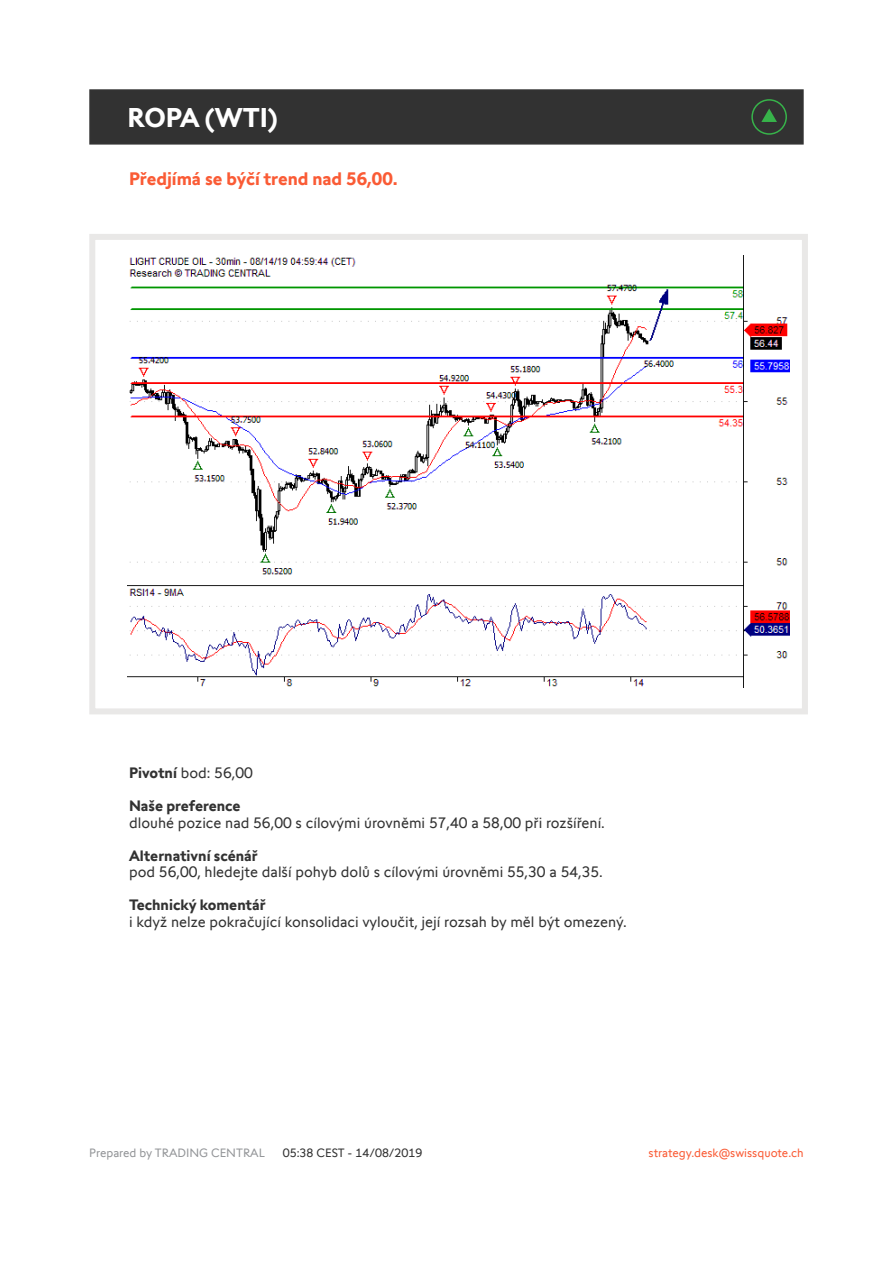
<style>
.page{position:relative;width:893px;height:1263px;background:#fff}
.page>*{position:absolute;margin:0;border:0;box-sizing:border-box;transform-origin:0 0}
.t1{font:700 27px "Swissquote CT";color:#fff}
.t2{font:700 18px "Swissquote CT";color:#fa5b35}
.t3{font:15px "Swissquote CT";color:#323232}
.t4{font:700 15px "Swissquote CT";color:#323232}
.t5{font:12px "Swissquote CT";color:#fa5b35}
.t6{font:12px "Swissquote CT";color:#939598}
.t7{font:12px "Swissquote CT";color:#323232}
.s1{font-weight:700}
</style>
<div class="page">
<div style="left:89px;top:234px;width:719px;height:480px;border:6px solid #e9e8e7"></div>
<div style="left:89px;top:89px;width:715px;height:56px;background:#323232;border:2px solid #323232"></div>
<img style="left:128px;top:255px;width:661px;height:432px">
<svg style="left:751px;top:99px;width:36px;height:36px"></svg>
<h1 class="t1" style="left:128px;top:101px;width:152px">ROPA (WTI)</h1>
<p class="t2" style="left:129px;top:168px;width:270px">Předjímá se býčí trend nad 56,00.</p>
<p class="t3" style="left:129px;top:764px;width:125px"><span class="s1">Pivotní</span> bod: 56,00</p>
<p class="t4" style="left:129px;top:797px;width:113px">Naše preference</p>
<p class="t3" style="left:129px;top:814px;width:477px">dlouhé pozice nad 56,00 s cílovými úrovněmi 57,40 a 58,00 při rozšíření.</p>
<p class="t4" style="left:129px;top:846px;width:130px">Alternativní scénář</p>
<p class="t3" style="left:129px;top:863px;width:475px">pod 56,00, hledejte další pohyb dolů s cílovými úrovněmi 55,30 a 54,35.</p>
<p class="t4" style="left:129px;top:896px;width:138px">Technický komentář</p>
<p class="t3" style="left:129px;top:913px;width:499px">i když nelze pokračující konsolidaci vyloučit, její rozsah by měl být omezený.</p>
<p class="t6" style="left:89px;top:1145px;width:177px">Prepared by TRADING CENTRAL</p>
<p class="t7" style="left:283px;top:1145px;width:141px">05:38 CEST - 14/08/2019</p>
<p class="t5" style="left:649px;top:1145px;width:157px">strategy.desk@swissquote.ch</p>
</div>
